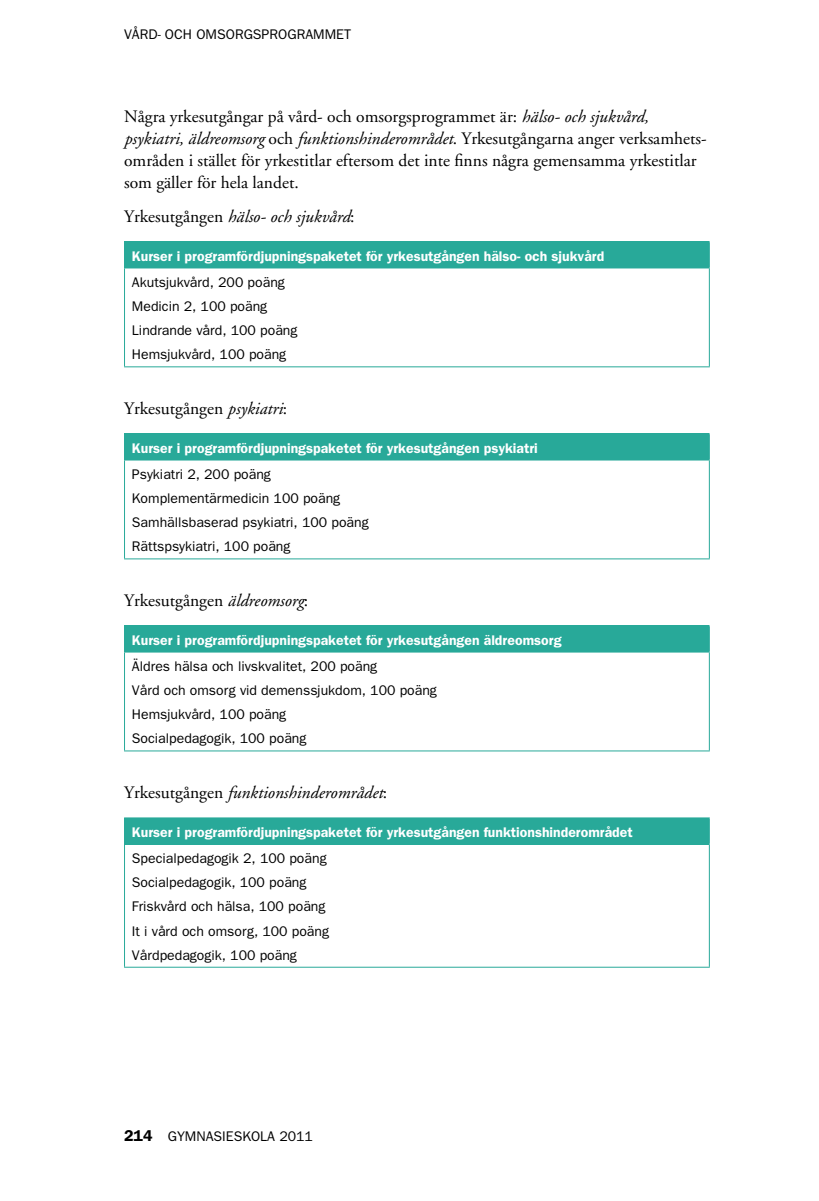
<style>
.page{position:relative;width:819px;height:1201px;background:#fff}
.page>*{position:absolute;margin:0;border:0;box-sizing:border-box;transform-origin:0 0}
.t1{font:17.5px/21.9px "Adobe Garamond";color:#000}
.t2{font:italic 17.5px "Adobe Garamond";color:#000}
.t3{font:14px/24.2px "Franklin Gothic";color:#000}
.t4{font:600 14px "Franklin Gothic";color:#fff}
.s1{font-style:italic}
.s2{font-style:normal}
.s3{font-weight:600;font-size:15.75px}
</style>
<div class="page">
<div style="left:124px;top:242px;width:585px;height:26px;background:#28a999"></div>
<hr style="left:124px;top:241px;width:585px;height:1px;background:#28a999">
<hr style="left:124px;top:268px;width:1px;height:98px;background:#28a999">
<hr style="left:708px;top:268px;width:1px;height:98px;background:#28a999">
<hr style="left:124px;top:366px;width:585px;height:1px;background:#28a999">
<div style="left:124px;top:434px;width:585px;height:26px;background:#28a999"></div>
<hr style="left:124px;top:433px;width:585px;height:1px;background:#28a999">
<hr style="left:124px;top:460px;width:1px;height:98px;background:#28a999">
<hr style="left:708px;top:460px;width:1px;height:98px;background:#28a999">
<hr style="left:124px;top:558px;width:585px;height:1px;background:#28a999">
<div style="left:124px;top:626px;width:585px;height:26px;background:#28a999"></div>
<hr style="left:124px;top:625px;width:585px;height:1px;background:#28a999">
<hr style="left:124px;top:652px;width:1px;height:98px;background:#28a999">
<hr style="left:708px;top:652px;width:1px;height:98px;background:#28a999">
<hr style="left:124px;top:750px;width:585px;height:1px;background:#28a999">
<div style="left:124px;top:818px;width:585px;height:26px;background:#28a999"></div>
<hr style="left:124px;top:817px;width:585px;height:1px;background:#28a999">
<hr style="left:124px;top:844px;width:1px;height:122px;background:#28a999">
<hr style="left:708px;top:844px;width:1px;height:122px;background:#28a999">
<hr style="left:124px;top:966px;width:585px;height:1px;background:#28a999">
<p class="t3" style="left:124px;top:22px;width:228px">Vård- och omsorgsprogrammet</p>
<p class="t1" style="left:124px;top:106px;width:583px">Några yrkesutgångar på vård- och omsorgsprogrammet är: <span class="s1">hälso- och sjukvård, psykiatri, äldreomsorg</span> och <span class="s1">funktionshinderområdet</span>. Yrkesutgångarna anger verksamhets&shy;områden i stället för yrkestitlar eftersom det inte finns några gemensamma yrkestitlar som gäller för hela landet.</p>
<p class="t2" style="left:124px;top:207px;width:232px"><span class="s2">Yrkesutgången</span> hälso- och sjukvård<span class="s2">:</span></p>
<p class="t4" style="left:132px;top:247px;width:474px">Kurser i programfördjupningspaketet för yrkesutgången hälso- och sjukvård</p>
<p class="t3" style="left:132px;top:269px;width:167px">Akutsjukvård, 200 poäng<br>Medicin 2, 100 poäng<br>Lindrande vård, 100 poäng<br>Hemsjukvård, 100 poäng</p>
<p class="t1" style="left:124px;top:398px;width:164px">Yrkesutgången <span class="s1">psykiatri</span>:</p>
<p class="t4" style="left:132px;top:439px;width:407px">Kurser i programfördjupningspaketet för yrkesutgången psykiatri</p>
<p class="t3" style="left:132px;top:461px;width:238px">Psykiatri 2, 200 poäng<br>Komplementärmedicin 100 poäng<br>Samhällsbaserad psykiatri, 100 poäng<br>Rättspsykiatri, 100 poäng</p>
<p class="t1" style="left:124px;top:590px;width:186px">Yrkesutgången <span class="s1">äldreomsorg</span>:</p>
<p class="t4" style="left:132px;top:631px;width:431px">Kurser i programfördjupningspaketet för yrkesutgången äldreomsorg</p>
<p class="t3" style="left:132px;top:653px;width:306px">Äldres hälsa och livskvalitet, 200 poäng<br>Vård och omsorg vid demenssjukdom, 100 poäng Hemsjukvård, 100 poäng<br>Socialpedagogik, 100 poäng</p>
<p class="t2" style="left:124px;top:783px;width:265px"><span class="s2">Yrkesutgången</span> funktionshinderområdet<span class="s2">:</span></p>
<p class="t4" style="left:132px;top:823px;width:502px">Kurser i programfördjupningspaketet för yrkesutgången funktionshinderområdet</p>
<p class="t3" style="left:132px;top:845px;width:199px">Specialpedagogik 2, 100 poäng<br>Socialpedagogik, 100 poäng<br>Friskvård och hälsa, 100 poäng<br>It i vård och omsorg, 100 poäng<br>Vårdpedagogik, 100 poäng</p>
<p class="t3" style="left:124px;top:1123px;width:190px"><span class="s3">214</span> gymnasieskola 2011</p>
</div>
